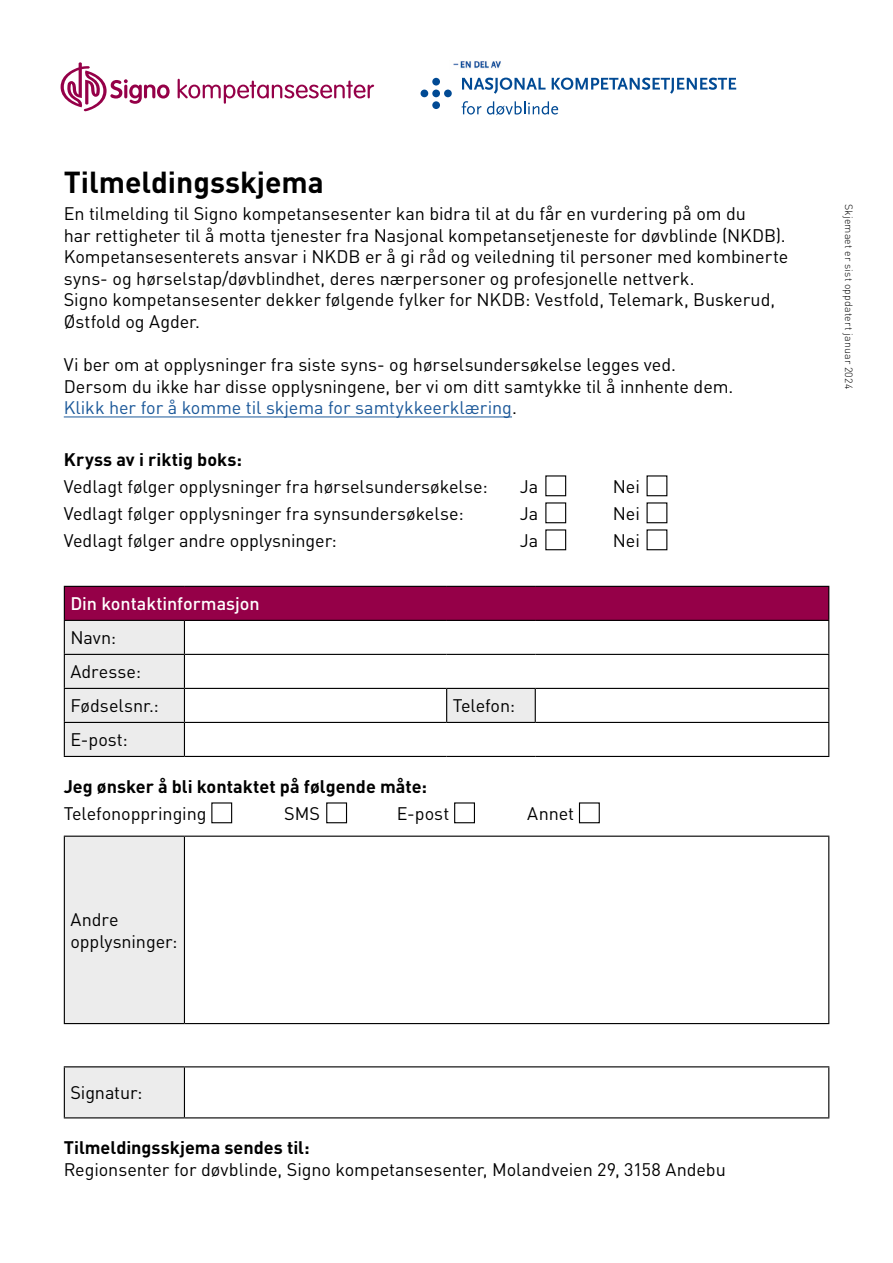
<style>
.page{position:relative;width:893px;height:1263px;background:#fff}
.page>*{position:absolute;margin:0;border:0;box-sizing:border-box;transform-origin:0 0}
.t1{font:700 30px "DINOT";color:#000}
.t2{font:18px/21.6px "DINOT";letter-spacing:-.005em;color:#000}
.t3{font:700 18px "DINOT";color:#000}
.t4{font:500 18px "DINOT";color:#fff}
.t5{font:300 10.5px "DINOT";letter-spacing:.02em;color:#000}
.s1{color:#1b5899}
</style>
<div class="page">
<hr style="left:64px;top:416px;width:448px;height:1px;background:#1b5899">
<div style="left:545px;top:475px;width:21px;height:21px;border:1px solid #000"></div>
<div style="left:211px;top:802px;width:21px;height:21px;border:1px solid #000"></div>
<div style="left:326px;top:802px;width:21px;height:21px;border:1px solid #000"></div>
<div style="left:454px;top:802px;width:21px;height:21px;border:1px solid #000"></div>
<div style="left:579px;top:802px;width:21px;height:21px;border:1px solid #000"></div>
<div style="left:545px;top:502px;width:21px;height:21px;border:1px solid #000"></div>
<div style="left:545px;top:529px;width:21px;height:21px;border:1px solid #000"></div>
<svg style="left:61px;top:62px;width:109px;height:49px"></svg>
<svg style="left:178px;top:79px;width:196px;height:25px"></svg>
<img style="left:453px;top:61px;width:48px;height:8px">
<div style="left:432px;top:78px;width:8px;height:8px;background:#014a94;border-radius:50%"></div>
<div style="left:432px;top:90px;width:8px;height:7px;background:#014a94;border-radius:50%"></div>
<div style="left:421px;top:90px;width:7px;height:7px;background:#014a94;border-radius:50%"></div>
<div style="left:444px;top:90px;width:8px;height:7px;background:#014a94;border-radius:50%"></div>
<div style="left:432px;top:101px;width:8px;height:8px;background:#014a94;border-radius:50%"></div>
<svg style="left:462px;top:101px;width:96px;height:14px"></svg>
<svg style="left:462px;top:78px;width:84px;height:16px"></svg>
<svg style="left:552px;top:78px;width:184px;height:16px"></svg>
<div style="left:64px;top:586px;width:765px;height:34px;background:#950048"></div>
<svg style="left:65px;top:621px;width:470px;height:135px"></svg>
<hr style="left:64px;top:586px;width:120px;height:1px;background:#000">
<hr style="left:64px;top:587px;width:1px;height:33px;background:#000">
<hr style="left:184px;top:586px;width:263px;height:1px;background:#000">
<hr style="left:447px;top:586px;width:88px;height:1px;background:#000">
<hr style="left:535px;top:586px;width:294px;height:1px;background:#000">
<hr style="left:828px;top:587px;width:1px;height:33px;background:#000">
<hr style="left:64px;top:620px;width:120px;height:1px;background:#000">
<hr style="left:64px;top:621px;width:1px;height:33px;background:#000">
<hr style="left:184px;top:620px;width:263px;height:1px;background:#000">
<hr style="left:184px;top:621px;width:1px;height:33px;background:#000">
<hr style="left:447px;top:620px;width:88px;height:1px;background:#000">
<hr style="left:535px;top:620px;width:294px;height:1px;background:#000">
<hr style="left:828px;top:621px;width:1px;height:33px;background:#000">
<hr style="left:64px;top:654px;width:120px;height:1px;background:#000">
<hr style="left:64px;top:655px;width:1px;height:33px;background:#000">
<hr style="left:184px;top:654px;width:263px;height:1px;background:#000">
<hr style="left:184px;top:655px;width:1px;height:33px;background:#000">
<hr style="left:447px;top:654px;width:88px;height:1px;background:#000">
<hr style="left:535px;top:654px;width:294px;height:1px;background:#000">
<hr style="left:828px;top:655px;width:1px;height:33px;background:#000">
<hr style="left:64px;top:688px;width:120px;height:1px;background:#000">
<hr style="left:64px;top:689px;width:1px;height:33px;background:#000">
<hr style="left:184px;top:688px;width:263px;height:1px;background:#000">
<hr style="left:184px;top:689px;width:1px;height:33px;background:#000">
<hr style="left:447px;top:688px;width:88px;height:1px;background:#000">
<hr style="left:446px;top:689px;width:1px;height:33px;background:#000">
<hr style="left:535px;top:688px;width:294px;height:1px;background:#000">
<hr style="left:535px;top:689px;width:1px;height:33px;background:#000">
<hr style="left:828px;top:689px;width:1px;height:33px;background:#000">
<hr style="left:64px;top:722px;width:120px;height:1px;background:#000">
<hr style="left:64px;top:723px;width:1px;height:33px;background:#000">
<hr style="left:184px;top:722px;width:263px;height:1px;background:#000">
<hr style="left:184px;top:723px;width:1px;height:33px;background:#000">
<hr style="left:447px;top:722px;width:88px;height:1px;background:#000">
<hr style="left:535px;top:722px;width:294px;height:1px;background:#000">
<hr style="left:828px;top:723px;width:1px;height:33px;background:#000">
<hr style="left:64px;top:756px;width:120px;height:1px;background:#000">
<hr style="left:184px;top:756px;width:263px;height:1px;background:#000">
<hr style="left:447px;top:756px;width:88px;height:1px;background:#000">
<hr style="left:535px;top:756px;width:294px;height:1px;background:#000">
<div style="left:64px;top:836px;width:120px;height:187px;background:#ececec"></div>
<hr style="left:64px;top:836px;width:120px;height:1px;background:#000">
<hr style="left:64px;top:837px;width:1px;height:186px;background:#000">
<hr style="left:184px;top:836px;width:645px;height:1px;background:#000">
<hr style="left:184px;top:837px;width:1px;height:186px;background:#000">
<hr style="left:828px;top:837px;width:1px;height:186px;background:#000">
<hr style="left:64px;top:1023px;width:120px;height:1px;background:#000">
<hr style="left:184px;top:1023px;width:645px;height:1px;background:#000">
<div style="left:64px;top:1067px;width:120px;height:51px;background:#ececec"></div>
<hr style="left:64px;top:1066px;width:120px;height:1px;background:#000">
<hr style="left:64px;top:1067px;width:1px;height:50px;background:#000">
<hr style="left:184px;top:1066px;width:645px;height:1px;background:#000">
<hr style="left:184px;top:1067px;width:1px;height:50px;background:#000">
<hr style="left:828px;top:1067px;width:1px;height:50px;background:#000">
<hr style="left:64px;top:1117px;width:120px;height:1px;background:#000">
<hr style="left:184px;top:1117px;width:645px;height:1px;background:#000">
<h1 class="t1" style="left:64px;top:159px;width:262px">Tilmeldingsskjema</h1>
<p class="t2" style="left:64px;top:201px;width:726px">En tilmelding til Signo kompetansesenter kan bidra til at du får en vurdering på om du<br>har rettigheter til å motta tjenester fra Nasjonal kompetansetjeneste for døvblinde (NKDB).<br>Kompetansesenterets ansvar i NKDB er å gi råd og veiledning til personer med kombinerte syns- og hørselstap/døvblindhet, deres nærpersoner og profesjonelle nettverk.<br>Signo kompetansesenter dekker følgende fylker for NKDB: Vestfold, Telemark, Buskerud, Østfold og Agder.</p>
<p class="t2" style="left:64px;top:352px;width:671px">Vi ber om at opplysninger fra siste syns- og hørselsundersøkelse legges ved.<br>Dersom du ikke har disse opplysningene, ber vi om ditt samtykke til å innhente dem.<br><span class="s1">Klikk her for å komme til skjema for samtykkeerklæring</span>.</p>
<p class="t3" style="left:64px;top:445px;width:180px">Kryss av i riktig boks:</p>
<p class="t2" style="left:64px;top:474px;width:425px">Vedlagt følger opplysninger fra hørselsundersøkelse:</p>
<p class="t2" style="left:520px;top:474px;width:20px">Ja</p>
<p class="t2" style="left:613px;top:474px;width:29px">Nei</p>
<p class="t2" style="left:64px;top:501px;width:401px">Vedlagt følger opplysninger fra synsundersøkelse:</p>
<p class="t2" style="left:520px;top:501px;width:20px">Ja</p>
<p class="t2" style="left:613px;top:501px;width:29px">Nei</p>
<p class="t2" style="left:64px;top:528px;width:275px">Vedlagt følger andre opplysninger:</p>
<p class="t2" style="left:520px;top:528px;width:20px">Ja</p>
<p class="t2" style="left:613px;top:528px;width:29px">Nei</p>
<p class="t4" style="left:70px;top:590px;width:191px">Din kontaktinformasjon</p>
<p class="t2" style="left:70px;top:619px;width:90px;line-height:34px">Navn:<br>Adresse:<br>Fødselsnr.:</p>
<p class="t2" style="left:70px;top:727px;width:59px">E-post:</p>
<p class="t2" style="left:453px;top:693px;width:64px">Telefon:</p>
<p class="t3" style="left:64px;top:772px;width:365px">Jeg ønsker å bli kontaktet på følgende måte:</p>
<p class="t2" style="left:64px;top:801px;width:144px">Telefonoppringing</p>
<p class="t2" style="left:284px;top:801px;width:37px">SMS</p>
<p class="t2" style="left:397px;top:801px;width:54px">E-post</p>
<p class="t2" style="left:527px;top:801px;width:48px">Annet</p>
<p class="t2" style="left:70px;top:907px;width:109px">Andre opplysninger:</p>
<p class="t2" style="left:70px;top:1080px;width:74px">Signatur:</p>
<p class="t3" style="left:64px;top:1134px;width:247px">Tilmeldingsskjema sendes til:</p>
<p class="t2" style="left:64px;top:1157px;width:664px">Regionsenter for døvblinde, Signo kompetansesenter, Molandveien 29, 3158 Andebu</p>
<p class="t5" style="left:857px;top:204px;width:187px;rotate:90deg">Skjemaet er sist oppdatert januar 2024</p>
</div>
